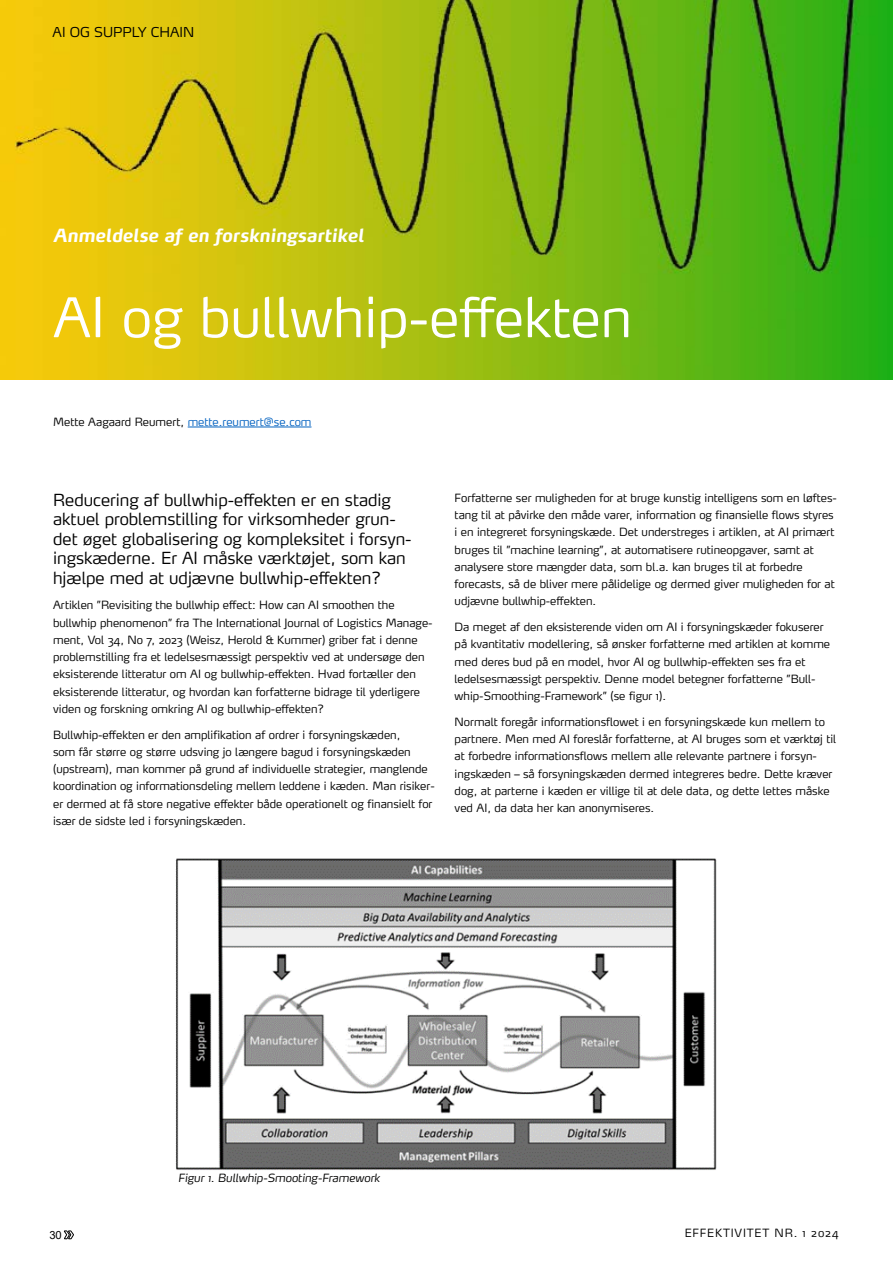
<style>
.page{position:relative;width:893px;height:1263px;background:#fff}
.page>*{position:absolute;margin:0;border:0;box-sizing:border-box;transform-origin:0 0}
.Overskrfit{font:300 54px "Max";color:#fff}
.t1{font:italic 700 18px "Max";color:#fff}
.Før_brødtekst{font:300 16.5px/19.5px "Max";color:#000}
.t2{font:300 13.5px "Max";color:#000}
.Brødtekst{font:300 11.25px/17.2px "Max";color:#000}
.Af{font:300 11.25px "Max";color:#000}
.Brødtekst-2{font:italic 300 11.25px "Max";color:#000}
.Brødtekst-3{font:300 11.25px "Max";letter-spacing:.075em;color:#000}
.t3{font:11.25px "Arial";color:#000}
.s1{color:#0563c1}
</style>
<div class="page">
<img style="left:0;top:0;width:893px;height:380px">
<hr style="left:188px;top:427px;width:123px;height:1px;background:#0563c1">
<img style="left:175px;top:858px;width:542px;height:312px">
<svg style="left:64px;top:1230px;width:10px;height:9px"></svg>
<p class="t2" style="left:53px;top:23px;width:143px">AI OG SUPPLY CHAIN</p>
<p class="t1" style="left:53px;top:224px;width:312px">Anmeldelse af en forskningsartikel</p>
<p class="Overskrfit" style="left:53px;top:284px;width:580px">AI og bullwhip-effekten</p>
<p class="Af" style="left:53px;top:415px;width:260px">Mette Aagaard Reumert, <span class="s1">mette.reumert@se.com</span></p>
<p class="Før_brødtekst" style="left:53px;top:490px;width:360px">Reducering af bullwhip-effekten er en stadig aktuel problemstilling for virksomheder grun&shy;det øget globalisering og kompleksitet i forsyn&shy;ingskæderne. Er AI måske værktøjet, som kan hjælpe med at udjævne bullwhip-effekten?</p>
<p class="Brødtekst" style="left:53px;top:597px;width:381px">Artiklen ”Revisiting the bullwhip effect: How can AI smoothen the bullwhip phenomenon” fra The International Journal of Logistics Manage&shy;ment, Vol 34, No 7, 2023 (Weisz, Herold &amp; Kummer) griber fat i denne problemstilling fra et ledelsesmæssigt perspektiv ved at undersøge den eksisterende litteratur om AI og bullwhip-effekten. Hvad fortæller den eksisterende litteratur, og hvordan kan forfatterne bidrage til yderligere viden og forskning omkring AI og bullwhip-effekten?</p>
<p class="Brødtekst" style="left:53px;top:726px;width:383px">Bullwhip-effekten er den amplifikation af ordrer i forsyningskæden,<br>som får større og større udsving jo længere bagud i forsyningskæden (upstream), man kommer på grund af individuelle strategier, manglende koordination og informationsdeling mellem leddene i kæden. Man risiker&shy;er dermed at få store negative effekter både operationelt og finansielt for især de sidste led i forsyningskæden.</p>
<p class="Brødtekst" style="left:455px;top:489px;width:384px">Forfatterne ser muligheden for at bruge kunstig intelligens som en løftes&shy;tang til at påvirke den måde varer, information og finansielle flows styres i en integreret forsyningskæde. Det understreges i artiklen, at AI primært bruges til ”machine learning”, at automatisere rutineopgaver, samt at analysere store mængder data, som bl.a. kan bruges til at forbedre forecasts, så de bliver mere pålidelige og dermed giver muligheden for at udjævne bullwhip-effekten.</p>
<p class="Brødtekst" style="left:455px;top:618px;width:377px">Da meget af den eksisterende viden om AI i forsyningskæder fokuserer på kvantitativ modellering, så ønsker forfatterne med artiklen at komme med deres bud på en model, hvor AI og bullwhip-effekten ses fra et ledelsesmæssigt perspektiv. Denne model betegner forfatterne ”Bull&shy;whip-Smoothing-Framework” (se figur 1).</p>
<p class="Brødtekst" style="left:455px;top:713px;width:383px">Normalt foregår informationsflowet i en forsyningskæde kun mellem to partnere. Men med AI foreslår forfatterne, at AI bruges som et værktøj til at forbedre informationsflows mellem alle relevante partnere i forsyn&shy;ingskæden – så forsyningskæden dermed integreres bedre. Dette kræver dog, at parterne i kæden er villige til at dele data, og dette lettes måske ved AI, da data her kan anonymiseres.</p>
<p class="Brødtekst-2" style="left:178px;top:1171px;width:203px">Figur 1. Bullwhip-Smooting-Framework</p>
<p class="t3" style="left:49px;top:1227px;width:14px">30</p>
<p class="Brødtekst-3" style="left:685px;top:1226px;width:156px">EFFEKTIVITET NR. 1 2024</p>
</div>
